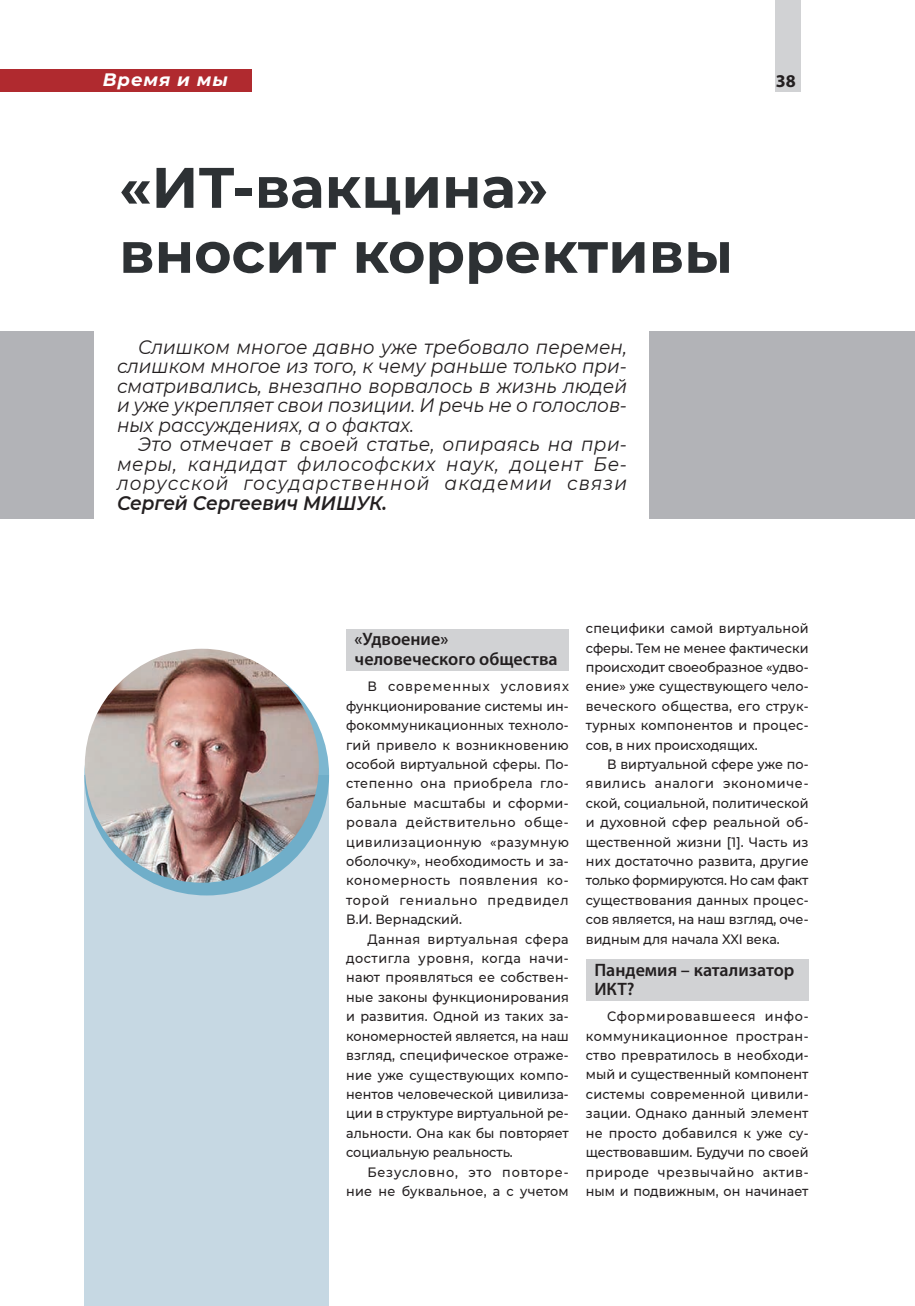
<style>
.page{position:relative;width:915px;height:1306px;background:#fff}
.page>*{position:absolute;margin:0;border:0;box-sizing:border-box;transform-origin:0 0}
._500_Text_OSNOV{font:700 57px/64.9px "Montserrat";color:#2d3134}
._000_Text_OSNOV{font:italic 19.5px/19.5px "Montserrat";letter-spacing:.02em;color:#231f20;text-align:justify;scale:.94 1}
._000_Text_OSNOV-2{font:600 18px/19.5px "Myriad Pro";color:#231f20}
.t1{font:italic 700 18px "Montserrat";letter-spacing:.05em;color:#fff}
.t2{font:700 18px "Myriad Pro";color:#231f20}
._000_Text_OSNOV-3{font:500 13.5px/19.4px "Montserrat";letter-spacing:.005em;color:#231f20;text-align:justify;scale:.94 1}
._000_Text_OSNOV-4{font:500 13.5px/19.4px "Montserrat";letter-spacing:.035em;color:#231f20;text-align:right;scale:.94 1}
.s1{font-weight:600}
</style>
<div class="page">
<div style="left:0;top:69px;width:251px;height:22px;background:#b02a2f"></div>
<div style="left:775px;top:0;width:25px;height:91px;background:#d1d2d4"></div>
<div style="left:585px;top:959px;width:223px;height:41px;background:#d1d2d4"></div>
<div style="left:346px;top:629px;width:222px;height:41px;background:#d1d2d4"></div>
<div style="left:0;top:332px;width:94px;height:187px;background:#b2b3b7"></div>
<div style="left:648px;top:332px;width:266px;height:187px;background:#b2b3b7"></div>
<div style="left:85px;top:775px;width:244px;height:530px;background:#c6d8e3"></div>
<svg style="left:84px;top:655px;width:245px;height:240px;background:#74afc9"></svg>
<img style="left:85px;top:648px;width:234px;height:234px;border-radius:117px">
<h3 class="t1" style="left:103px;top:67px;width:126px">Время и мы</h3>
<h3 class="t2" style="left:775px;top:69px;width:21px">38</h3>
<p class="_500_Text_OSNOV" style="left:119px;top:152px;width:615px">«ИТ-вакцина» вносит коррективы</p>
<p class="_000_Text_OSNOV" style="left:117px;top:336px;width:544px;text-indent:21px">Слишком многое давно уже требовало перемен, слишком многое из того, к чему раньше только при&shy;сматривались, внезапно ворвалось в жизнь людей и уже укрепляет свои позиции. И речь не о голослов&shy;ных рассуждениях, а о фактах.</p>
<p class="_000_Text_OSNOV" style="left:117px;top:433px;width:544px;text-indent:21px">Это отмечает в своей статье, опираясь на при&shy;меры, кандидат философских наук, доцент Бе&shy;лорусской государственной академии связи <span class="s1">Сергей Сергеевич МИШУК.</span></p>
<p class="_000_Text_OSNOV-2" style="left:354px;top:629px;width:204px">«Удвоение» человеческого общества</p>
<p class="_000_Text_OSNOV-3" style="left:346px;top:676px;width:238px;text-indent:21px">В современных условиях функционирование системы ин&shy;фокоммуникационных техноло&shy;гий привело к возникновению особой виртуальной сферы. По&shy;степенно она приобрела гло&shy;бальные масштабы и сформи&shy;ровала действительно обще&shy;цивилизационную «разумную оболочку», необходимость и за&shy;кономерность появления ко&shy;торой гениально предвидел В.И. Вернадский.</p>
<p class="_000_Text_OSNOV-3" style="left:346px;top:928px;width:238px;text-indent:21px">Данная виртуальная сфера достигла уровня, когда начи&shy;нают проявляться ее собствен&shy;ные законы функционирования и развития. Одной из таких за&shy;кономерностей является, на наш взгляд, специфическое отраже&shy;ние уже существующих компо&shy;нентов человеческой цивилиза&shy;ции в структуре виртуальной ре&shy;альности. Она как бы повторяет социальную реальность.</p>
<p class="_000_Text_OSNOV-4" style="left:346px;top:1161px;width:238px">Безусловно, это повторе&shy;ние не буквальное, а с учетом</p>
<p class="_000_Text_OSNOV-3" style="left:585px;top:618px;width:238px">специфики самой виртуальной сферы. Тем не менее фактически происходит своеобразное «удво&shy;ение» уже существующего чело&shy;веческого общества, его струк&shy;турных компонентов и процес&shy;сов, в них происходящих.</p>
<p class="_000_Text_OSNOV-3" style="left:585px;top:754px;width:238px;text-indent:21px">В виртуальной сфере уже по&shy;явились аналоги экономиче&shy;ской, социальной, политической и духовной сфер реальной об&shy;щественной жизни [1]. Часть из них достаточно развита, другие только формируются. Но сам факт существования данных процес&shy;сов является, на наш взгляд, оче&shy;видным для начала XXI века.</p>
<p class="_000_Text_OSNOV-2" style="left:594px;top:959px;width:201px">Пандемия – катализатор<br>ИКТ?</p>
<p class="_000_Text_OSNOV-3" style="left:585px;top:1006px;width:238px;text-indent:21px">Сформировавшееся инфо&shy;коммуникационное простран&shy;ство превратилось в необходи&shy;мый и существенный компонент системы современной цивили&shy;зации. Однако данный элемент не просто добавился к уже су&shy;ществовавшим. Будучи по своей природе чрезвычайно актив&shy;ным и подвижным, он начинает</p>
</div>
